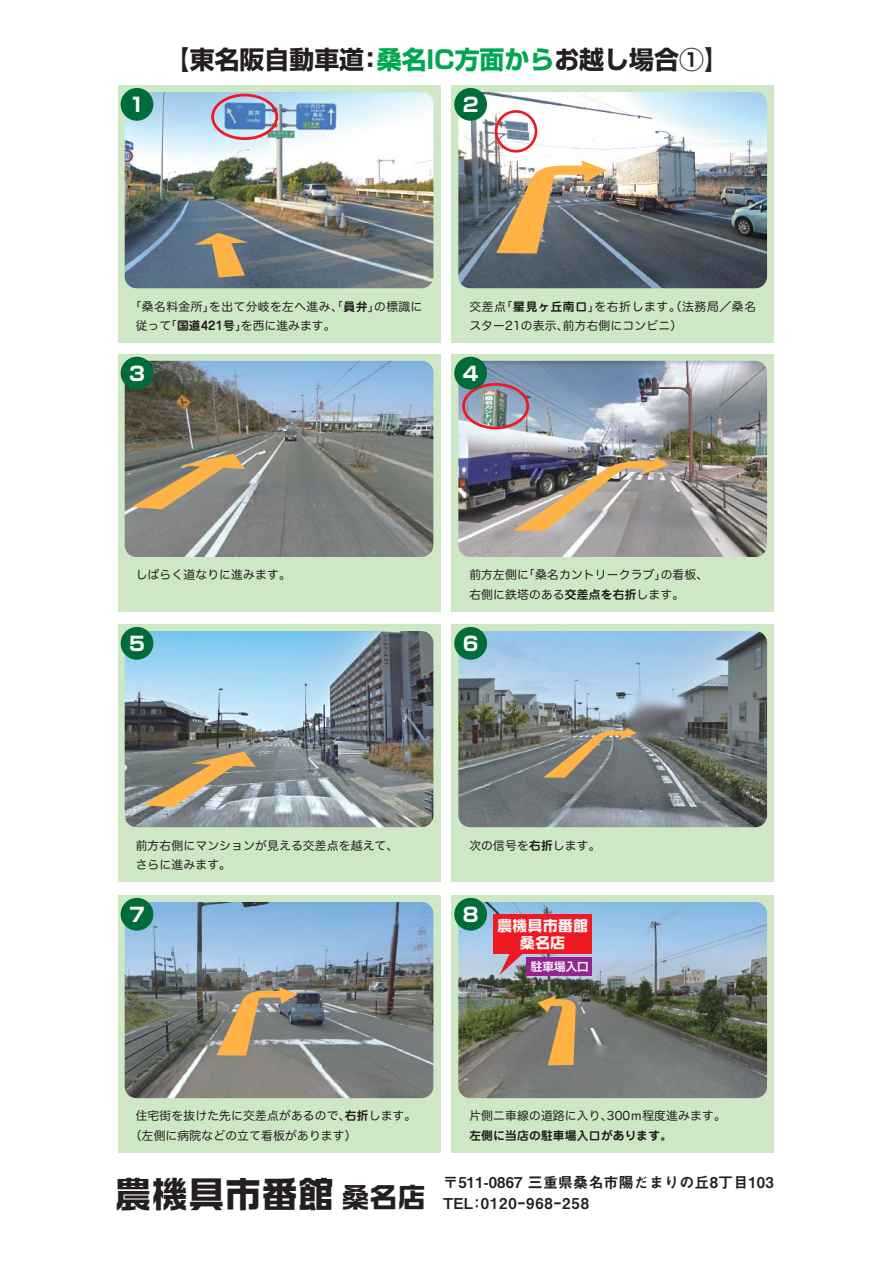
<style>
.page{position:relative;width:893px;height:1263px;background:#fff}
.page>*{position:absolute;margin:0;border:0;box-sizing:border-box;transform-origin:0 0}
.t1{font:36.6px "VD Logo G Extra";color:#241f1f}
.t2{font:700 24.9px "Shin Go Pro";color:#241f1f}
.t3{font:700 19.35px "Shin Go Pro";color:#fff}
.t4{font:15.3px/16.6px "VD Logo G Extra";color:#f6f5f5;text-align:center}
.t5{font:15px/21px "Midashi Go Pro MB31";letter-spacing:.01em;color:#241f1f}
.t6{font:11.7px/19.4px "Hira Maru Pro W4";letter-spacing:.015em;color:#241f1f}
.t7{font:11.7px/19.4px "Hira Maru Pro W4";letter-spacing:.035em;color:#241f1f}
.t8{font:700 11.7px "Jun 501 Pro";letter-spacing:.015em;color:#241f1f}
.t9{font:700 11.55px "Shin Go Pro De";color:#f6f5f5}
.s1{color:#00a650}
.s2{font-family:"Jun 501 Pro";font-weight:700}
.s3{font-size:28.05px}
</style>
<div class="page">
<div style="left:118px;top:85px;width:322px;height:258px;background:#cee7c5"></div>
<img style="left:125px;top:92px;width:308px;height:196px">
<div style="left:451px;top:85px;width:323px;height:258px;background:#cee7c5"></div>
<img style="left:458px;top:92px;width:309px;height:196px">
<svg style="left:194px;top:233px;width:54px;height:44px;background:#a58e6a"></svg>
<div style="left:451px;top:354px;width:323px;height:258px;background:#cee7c5"></div>
<img style="left:458px;top:361px;width:309px;height:196px">
<div style="left:211px;top:94px;width:67px;height:46px;border:3px solid #ef1923;border-radius:50%"></div>
<div style="left:462px;top:383px;width:67px;height:46px;border:3px solid #ef1923;border-radius:50%"></div>
<div style="left:495px;top:110px;width:42px;height:43px;border:3px solid #ef1923;border-radius:50%"></div>
<div style="left:118px;top:624px;width:322px;height:258px;background:#cee7c5"></div>
<div style="left:451px;top:624px;width:323px;height:258px;background:#cee7c5"></div>
<div style="left:118px;top:354px;width:322px;height:258px;background:#cee7c5"></div>
<img style="left:125px;top:361px;width:308px;height:196px">
<img style="left:513px;top:457px;width:155px;height:74px">
<div style="left:118px;top:895px;width:322px;height:258px;background:#cee7c5"></div>
<img style="left:125px;top:902px;width:308px;height:196px">
<div style="left:451px;top:895px;width:323px;height:258px;background:#cee7c5"></div>
<img style="left:458px;top:902px;width:309px;height:196px">
<svg style="left:216px;top:987px;width:82px;height:68px;background:#a38f70"></svg>
<svg style="left:537px;top:995px;width:39px;height:70px;background:#b99358"></svg>
<img style="left:496px;top:160px;width:111px;height:93px">
<svg style="left:132px;top:454px;width:113px;height:55px;background:#a08f71"></svg>
<img style="left:125px;top:631px;width:308px;height:196px">
<img style="left:458px;top:631px;width:309px;height:196px">
<svg style="left:142px;top:752px;width:114px;height:55px;background:#a19478"></svg>
<svg style="left:543px;top:728px;width:94px;height:50px;background:#908674"></svg>
<div style="left:121px;top:88px;width:32px;height:33px;background:#006c39;border-radius:50%"></div>
<div style="left:454px;top:88px;width:33px;height:33px;background:#006c39;border-radius:50%"></div>
<div style="left:454px;top:357px;width:33px;height:32px;background:#006c39;border-radius:50%"></div>
<div style="left:121px;top:627px;width:32px;height:33px;background:#006c39;border-radius:50%"></div>
<div style="left:454px;top:627px;width:33px;height:33px;background:#006c39;border-radius:50%"></div>
<div style="left:493px;top:914px;width:99px;height:40px;background:#ef1923"></div>
<svg style="left:499px;top:954px;width:25px;height:21px"></svg>
<div style="left:526px;top:957px;width:66px;height:19px;background:#94258f"></div>
<div style="left:121px;top:898px;width:32px;height:33px;background:#006c39;border-radius:50%"></div>
<div style="left:454px;top:898px;width:33px;height:33px;background:#006c39;border-radius:50%"></div>
<div style="left:121px;top:357px;width:32px;height:32px;background:#006c39;border-radius:50%"></div>
<h3 class="t3" style="left:129px;top:89px;width:17px">1</h3>
<h2 class="t2" style="left:165px;top:40px;width:566px">【東名阪自動車道：<span class="s1">桑名IC方面から</span>お越し場合①】</h2>
<h3 class="t3" style="left:463px;top:89px;width:17px">2</h3>
<p class="t7" style="left:136px;top:296px;width:288px;text-indent:-6px">「桑名料金所」を出て分岐を左ヘ進み、「<span class="s2">員弁</span>」の標識に従って「<span class="s2">国道421号</span>」を西に進みます。</p>
<h3 class="t3" style="left:129px;top:358px;width:17px">3</h3>
<p class="t6" style="left:469px;top:296px;width:288px">交差点「<span class="s2">星見ヶ丘南口</span>」を右折します。（法務局／桑名スター21の表示、前方右側にコンビニ）</p>
<h3 class="t3" style="left:463px;top:358px;width:17px">4</h3>
<p class="t6" style="left:136px;top:564px;width:157px">しばらく道なりに進みます。</p>
<h3 class="t3" style="left:129px;top:628px;width:17px">5</h3>
<p class="t6" style="left:469px;top:564px;width:240px">前方左側に「桑名カントリークラブ」の看板、右側に鉄塔のある<span class="s2">交差点を右折</span>します。</p>
<h3 class="t3" style="left:463px;top:628px;width:17px">6</h3>
<p class="t6" style="left:136px;top:835px;width:264px">前方右側にマンションが見える交差点を越えて、さらに進みます。</p>
<h3 class="t3" style="left:129px;top:899px;width:17px">7</h3>
<p class="t6" style="left:469px;top:835px;width:133px">次の信号を<span class="s2">右折</span>します。</p>
<h3 class="t3" style="left:463px;top:899px;width:17px">8</h3>
<h3 class="t4" style="left:497px;top:917px;width:93px">農機具市番館桑名店</h3>
<p class="t9" style="left:531px;top:957px;width:59px">駐車場入口</p>
<p class="t6" style="left:130px;top:1106px;width:288px;text-indent:6px">住宅街を抜けた先に交差点があるので、<span class="s2">右折</span>します。（左側に病院などの立て看板があります）</p>
<p class="t6" style="left:469px;top:1106px;width:258px">片側二車線の道路に入り、300ｍ程度進みます。</p>
<p class="t8" style="left:469px;top:1126px;width:204px">左側に当店の駐車場入口があります。</p>
<h1 class="t1" style="left:115px;top:1175px;width:312px">農機具市番館<span class="s3">桑名店</span></h1>
<p class="t5" style="left:443px;top:1170px;width:332px">〒511-0867 三重県桑名市陽だまりの丘8丁目103<br>TEL：0120ｰ968ｰ258</p>
</div>
